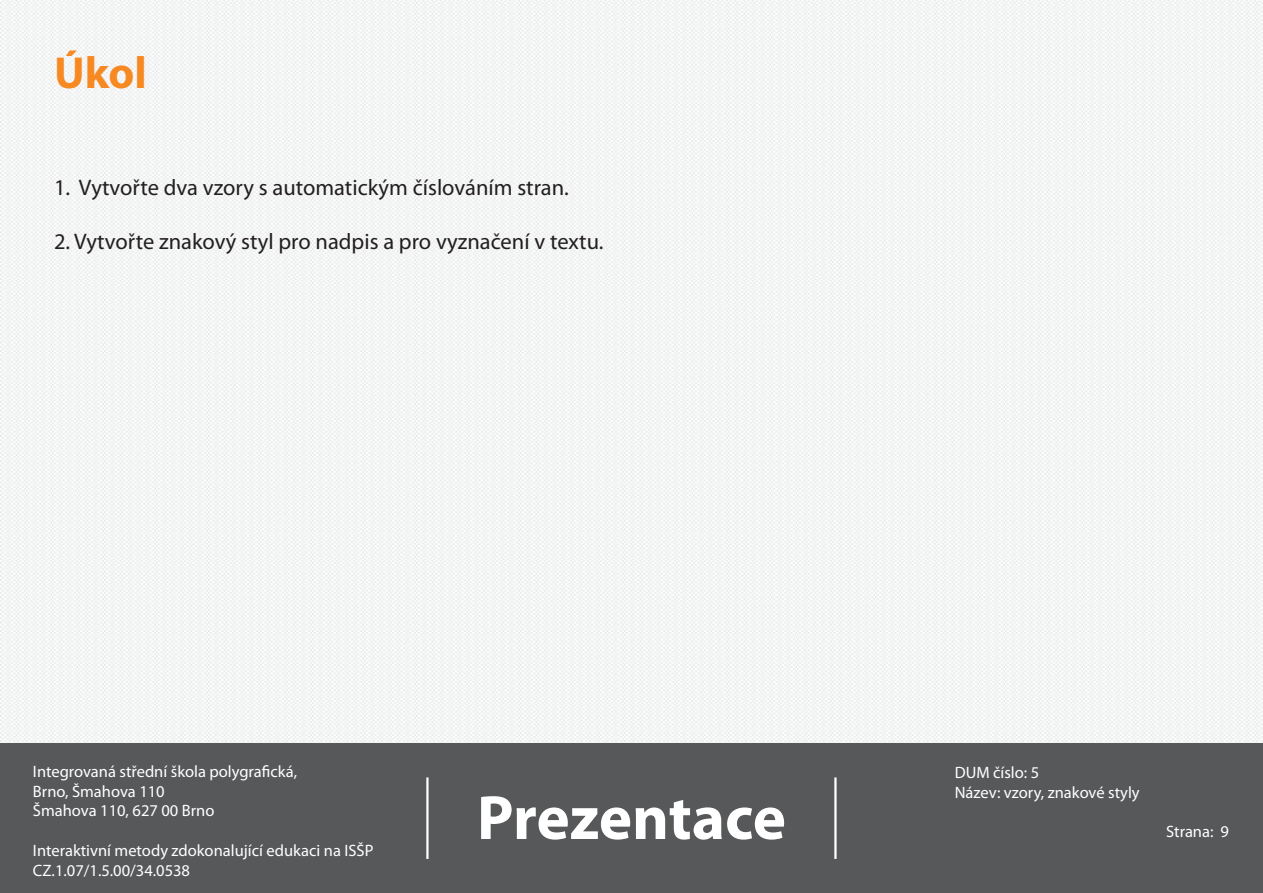
<style>
.page{position:relative;width:1263px;height:893px;background:#fff}
.page>*{position:absolute;margin:0;border:0;box-sizing:border-box;transform-origin:0 0}
.t1{font:700 63px "Myriad Pro";letter-spacing:-.005em;color:#fff}
.t2{font:700 45px "Myriad Pro";color:#f68922}
.t3{font:22.5px "Myriad Pro";color:#231f20}
.t4{font:16.5px/19.8px "Myriad Pro";color:#fff}
</style>
<div class="page">
<img style="left:0;top:0;width:1263px;height:743px">
<div style="left:0;top:743px;width:1263px;height:150px;background:#57585a"></div>
<hr style="left:426px;top:777px;width:3px;height:82px;background:#fff">
<hr style="left:834px;top:777px;width:2px;height:82px;background:#fff">
<p class="t2" style="left:54px;top:43px;width:94px">Úkol</p>
<p class="t3" style="left:54px;top:174px;width:516px">1. Vytvořte dva vzory s automatickým číslováním stran.</p>
<p class="t3" style="left:54px;top:228px;width:551px">2. Vytvořte znakový styl pro nadpis a pro vyznačení v textu.</p>
<p class="t4" style="left:33px;top:761px;width:266px">Integrovaná střední škola polygrafická,<br>Brno, Šmahova 110<br>Šmahova 110, 627 00 Brno</p>
<p class="t4" style="left:33px;top:840px;width:342px">Interaktivní metody zdokonalující edukaci na ISŠP<br>CZ.1.07/1.5.00/34.0538</p>
<h1 class="t1" style="left:477px;top:777px;width:311px">Prezentace</h1>
<p class="t4" style="left:955px;top:762px;width:187px">DUM číslo: 5<br>Název: vzory, znakové styly</p>
<p class="t4" style="left:1166px;top:822px;width:64px">Strana: 9</p>
</div>
